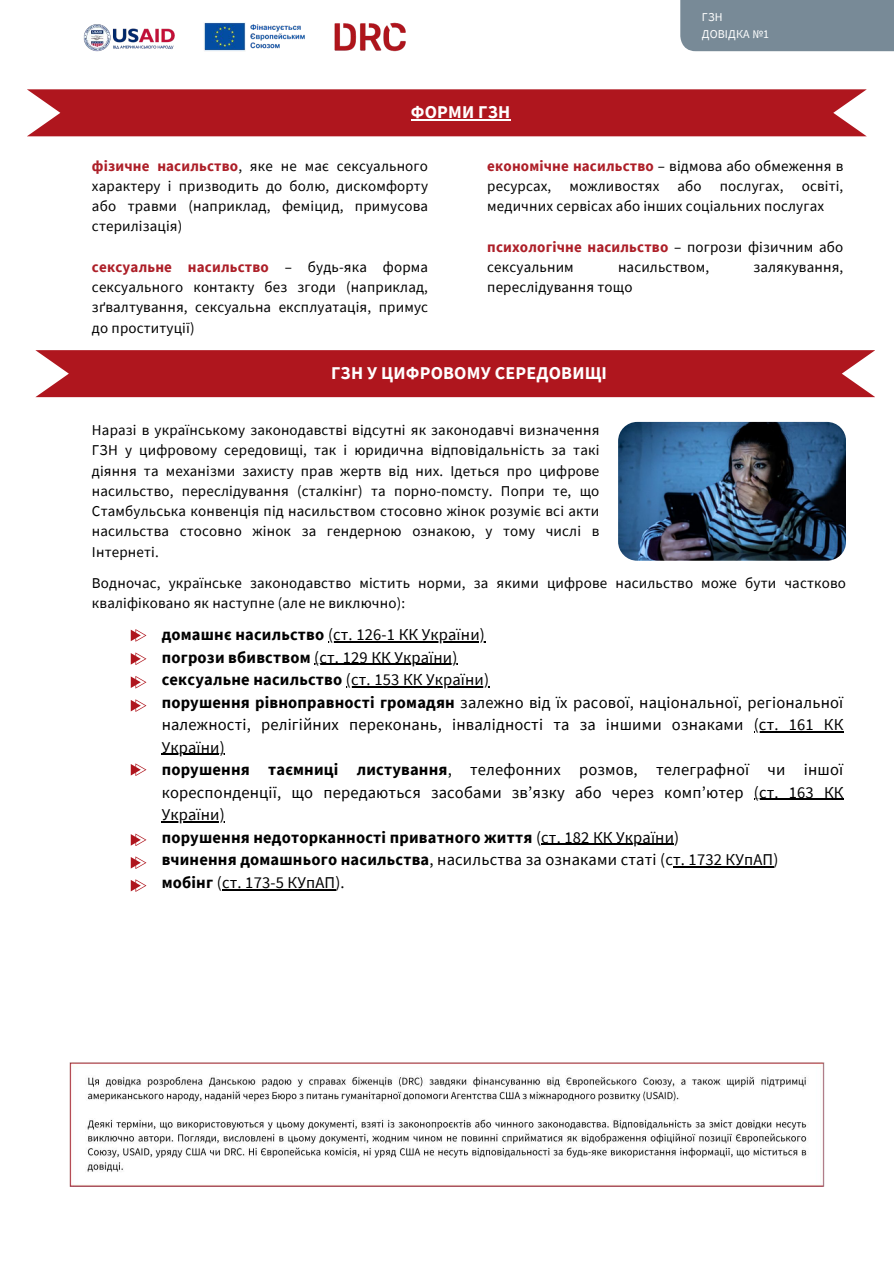
<style>
.page{position:relative;width:894px;height:1264px;background:#fff}
.page>*{position:absolute;margin:0;border:0;box-sizing:border-box;transform-origin:0 0}
.t1{font:700 18px "Source Sans Pro";letter-spacing:.01em;color:#fff}
.t2{font:16.5px/22.5px "Source Sans Pro";letter-spacing:.01em;color:#000}
.t3{font:700 16.5px/22.5px "Source Sans Pro";letter-spacing:.01em;color:#000}
.t4{font:15px/20.2px "Source Sans Pro";letter-spacing:.01em;color:#000;text-align:justify}
.t5{font:12px "Source Sans Pro";letter-spacing:.01em;color:#fff}
.s1{font-weight:700;color:#ad1f28}
.s2{font-weight:700}
.s3{font-weight:400}
</style>
<div class="page">
<div style="left:680px;top:0;width:213px;height:51px;background:#788a97"></div>
<div style="left:27px;top:89px;width:839px;height:47px;background:#af161e"></div>
<div style="left:35px;top:350px;width:840px;height:47px;background:#af161e"></div>
<svg style="left:131px;top:629px;width:15px;height:12px"></svg>
<svg style="left:131px;top:652px;width:15px;height:13px"></svg>
<svg style="left:131px;top:676px;width:15px;height:12px"></svg>
<svg style="left:131px;top:699px;width:15px;height:12px"></svg>
<svg style="left:131px;top:763px;width:15px;height:12px"></svg>
<svg style="left:131px;top:833px;width:15px;height:12px"></svg>
<svg style="left:131px;top:879px;width:15px;height:12px"></svg>
<svg style="left:131px;top:856px;width:15px;height:12px"></svg>
<img style="left:618px;top:422px;width:227px;height:138px;border-radius:19px">
<hr style="left:410px;top:120px;width:100px;height:1px;background:#fff">
<hr style="left:328px;top:641px;width:157px;height:1px;background:#000">
<hr style="left:314px;top:664px;width:143px;height:1px;background:#000">
<hr style="left:346px;top:686px;width:143px;height:1px;background:#000">
<hr style="left:753px;top:731px;width:90px;height:1px;background:#000">
<hr style="left:162px;top:754px;width:63px;height:1px;background:#000">
<hr style="left:753px;top:799px;width:90px;height:1px;background:#000">
<hr style="left:162px;top:821px;width:63px;height:1px;background:#000">
<hr style="left:541px;top:844px;width:133px;height:1px;background:#000">
<hr style="left:673px;top:866px;width:100px;height:1px;background:#000">
<hr style="left:222px;top:889px;width:113px;height:1px;background:#000">
<img style="left:69px;top:1062px;width:756px;height:125px">
<img style="left:83px;top:1px;width:717px;height:51px">
<p class="t1" style="left:410px;top:101px;width:101px">ФОРМИ ГЗН</p>
<p class="t5" style="left:701px;top:9px;width:22px">ГЗН</p>
<h1 class="t5" style="left:701px;top:26px;width:69px">ДОВІДКА №1</h1>
<h3 class="t4" style="left:92px;top:155px;width:337px"><span class="s1">фізичне насильство</span>, яке не має сексуального характеру і призводить до болю, дискомфорту або травми (наприклад, феміцид, примусова стерилізація)</h3>
<h3 class="t4" style="left:92px;top:256px;width:337px"><span class="s1">сексуальне насильство</span> – будь-яка форма сексуального контакту без згоди (наприклад, зґвалтування, сексуальна експлуатація, примус до проституції)</h3>
<p class="t4" style="left:487px;top:155px;width:357px"><span class="s1">економічне насильство</span> – відмова або обмеження в ресурсах, можливостях або послугах, освіті, медичних сервісах або інших соціальних послугах</p>
<p class="t4" style="left:487px;top:236px;width:357px"><span class="s1">психологічне насильство</span> – погрози фізичним або сексуальним</p>
<p class="t4" style="left:618px;top:256px;width:93px">насильством,</p>
<p class="t4" style="left:753px;top:256px;width:91px">залякування,</p>
<p class="t4" style="left:487px;top:277px;width:147px">переслідування тощо</p>
<p class="t1" style="left:331px;top:361px;width:277px">ГЗН У ЦИФРОВОМУ СЕРЕДОВИЩІ</p>
<p class="t4" style="left:92px;top:419px;width:508px">Наразі в українському законодавстві відсутні як законодавчі визначення ГЗН у цифровому середовищі, так і юридична відповідальність за такі діяння та механізми захисту прав жертв від них. Ідеться про цифрове насильство, переслідування (сталкінг) та порно-помсту. Попри те, що Стамбульська конвенція під насильством стосовно жінок розуміє всі акти насильства стосовно жінок за гендерною ознакою, у тому числі в Інтернеті.</p>
<p class="t4" style="left:92px;top:572px;width:755px">Водночас, українське законодавство містить норми, за якими цифрове насильство може бути частково кваліфіковано як наступне (але не виключно):</p>
<h3 class="t2" style="left:162px;top:623px;width:324px"><span class="s2">домашнє насильство</span> (ст. 126-1 КК України)</h3>
<h3 class="t2" style="left:162px;top:645px;width:297px"><span class="s2">погрози вбивством</span> (ст. 129 КК України)</h3>
<h1 class="t3" style="left:162px;top:668px;width:329px">сексуальне насильство <span class="s3">(ст. 153 КК України)</span></h1>
<h3 class="t2" style="left:162px;top:690px;width:683px"><span class="s2">порушення рівноправності громадян</span> залежно від їх расової, національної, регіональної належності, релігійних переконань, інвалідності та за іншими ознаками</h3>
<h3 class="t2" style="left:753px;top:713px;width:91px">(ст. 161 КК</h3>
<p class="t2" style="left:162px;top:735px;width:683px">України)<br><span class="s2">порушення таємниці листування</span>, телефонних розмов, телеграфної чи іншої кореспонденції, що передаються засобами зв’язку або через комп’ютер</p>
<p class="t2" style="left:753px;top:780px;width:91px">(ст. 163 КК</p>
<p class="t3" style="left:162px;top:803px;width:519px"><span class="s3">України)<br></span>порушення недоторканності приватного життя <span class="s3">(ст. 182 КК України)</span></p>
<p class="t2" style="left:162px;top:848px;width:618px"><span class="s2">вчинення домашнього насильства</span>, насильства за ознаками статі (ст. 1732 КУпАП) <span class="s2">мобінг</span> (ст. 173-5 КУпАП).</p>
</div>
